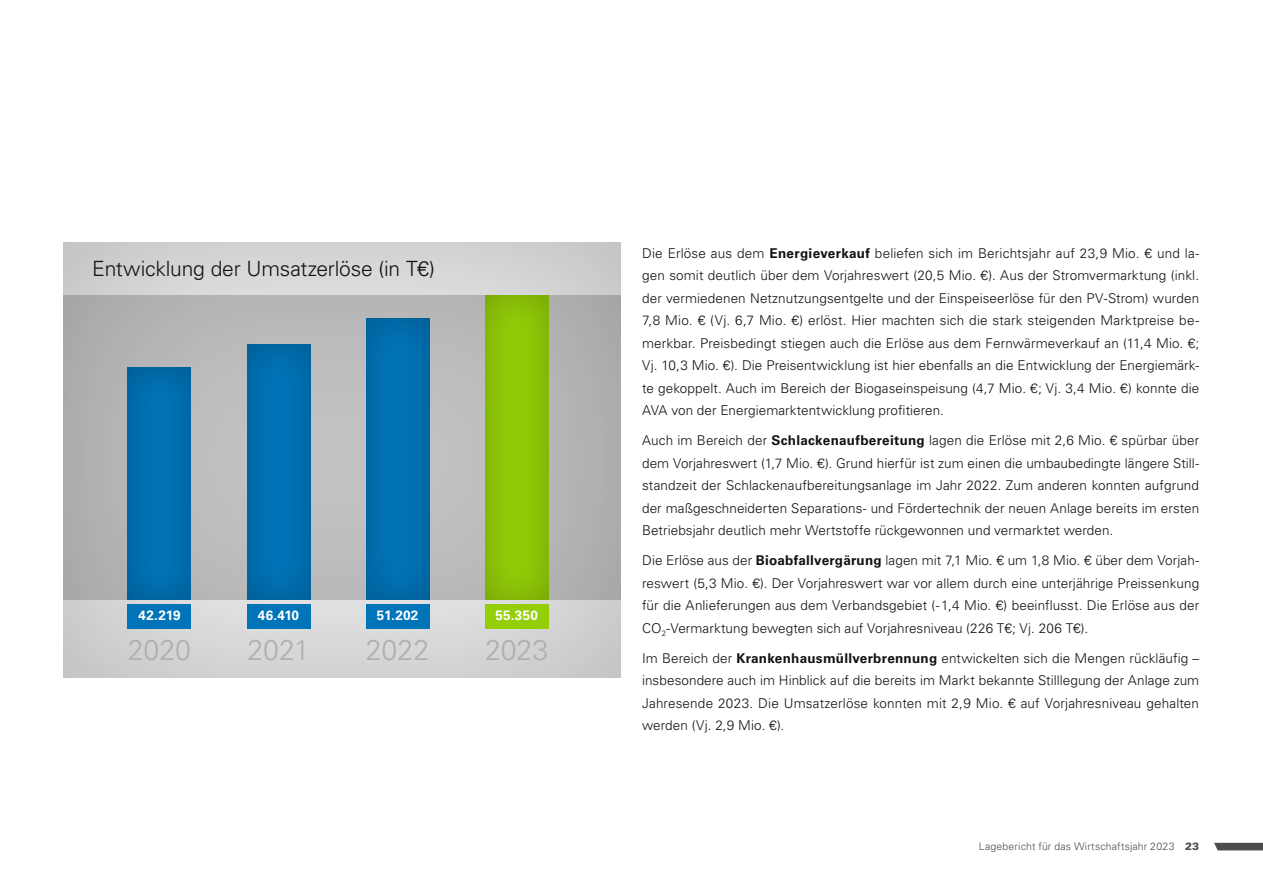
<style>
.page{position:relative;width:1263px;height:893px;background:#fff}
.page>*{position:absolute;margin:0;border:0;box-sizing:border-box;transform-origin:0 0}
.t1{font:300 28.5px "Univers LT Pro 45";letter-spacing:-.005em;color:#afafb0}
.t2{font:300 21px "Univers LT Pro 45";letter-spacing:-.01em;color:#111212}
.t3{font:300 13.5px/22.5px "Univers LT Pro 45";letter-spacing:.005em;color:#111212;text-align:justify}
.t4{font:700 13.5px "Univers LT Pro 65";letter-spacing:.01em;color:#fff}
.t5{font:300 10.5px "Univers LT Pro 45";letter-spacing:.015em;color:#4d4d4c}
.s1{font-family:"Univers LT Pro 65";font-weight:700}
.s2{font-family:"Univers LT Pro 75";font-weight:900}
</style>
<div class="page">
<svg style="left:1214px;top:843px;width:49px;height:7px"></svg>
<div style="left:63px;top:240px;width:559px;height:438px;background:#d3d3d3"></div>
<div style="left:64px;top:295px;width:557px;height:305px;background:#b6b6b6"></div>
<div style="left:127px;top:365px;width:66px;height:235px;background:#111212;opacity:.25"></div>
<div style="left:128px;top:604px;width:63px;height:25px;background:#0074b8"></div>
<div style="left:246px;top:342px;width:66px;height:258px;background:#006eae"></div>
<div style="left:247px;top:604px;width:63px;height:25px;background:#0074b8"></div>
<div style="left:365px;top:315px;width:66px;height:285px;background:#006eae"></div>
<div style="left:366px;top:604px;width:63px;height:25px;background:#0074b8"></div>
<div style="left:484px;top:293px;width:66px;height:307px;background:#8bc307"></div>
<div style="left:485px;top:604px;width:64px;height:25px;background:#93ce08"></div>
<h2 class="t2" style="left:92px;top:255px;width:344px">Entwicklung der Umsatzerlöse (in T€)</h2>
<p class="t4" style="left:138px;top:606px;width:44px">42.219</p>
<h1 class="t1" style="left:128px;top:631px;width:65px">2020</h1>
<p class="t4" style="left:258px;top:606px;width:43px">46.410</p>
<h1 class="t1" style="left:247px;top:631px;width:64px">2021</h1>
<p class="t4" style="left:377px;top:606px;width:43px">51.202</p>
<h1 class="t1" style="left:366px;top:631px;width:65px">2022</h1>
<p class="t4" style="left:495px;top:606px;width:44px">55.350</p>
<h1 class="t1" style="left:485px;top:631px;width:65px">2023</h1>
<p class="t3" style="left:642px;top:241px;width:559px">Die Erlöse aus dem <span class="s1">Energieverkauf</span> beliefen sich im Berichtsjahr auf 23,9 Mio. € und la&shy;gen somit deutlich über dem Vorjahreswert (20,5 Mio. €). Aus der Stromvermarktung (inkl. der vermiedenen Netznutzungsentgelte und der Einspeiseerlöse für den PV-Strom) wurden 7,8 Mio. € (Vj. 6,7 Mio. €) erlöst. Hier machten sich die stark steigenden Marktpreise be&shy;merkbar. Preisbedingt stiegen auch die Erlöse aus dem Fernwärmeverkauf an (11,4 Mio. €; Vj. 10,3 Mio. €). Die Preisentwicklung ist hier ebenfalls an die Entwicklung der Energiemärk&shy;te gekoppelt. Auch im Bereich der Biogaseinspeisung (4,7 Mio. €; Vj. 3,4 Mio. €) konnte die AVA von der Energiemarktentwicklung profitieren.</p>
<p class="t3" style="left:642px;top:429px;width:559px">Auch im Bereich der <span class="s1">Schlackenaufbereitung</span> lagen die Erlöse mit 2,6 Mio. € spürbar über dem Vorjahreswert (1,7 Mio. €). Grund hierfür ist zum einen die umbaubedingte längere Still&shy;standzeit der Schlackenaufbereitungsanlage im Jahr 2022. Zum anderen konnten aufgrund der maßgeschneiderten Separations- und Fördertechnik der neuen Anlage bereits im ersten Betriebsjahr deutlich mehr Wertstoffe rückgewonnen und vermarktet werden.</p>
<p class="t3" style="left:642px;top:549px;width:559px">Die Erlöse aus der <span class="s1">Bioabfallvergärung</span> lagen mit 7,1 Mio. € um 1,8 Mio. € über dem Vorjah&shy;reswert (5,3 Mio. €). Der Vorjahreswert war vor allem durch eine unterjährige Preissenkung für die Anlieferungen aus dem Verbandsgebiet (-1,4 Mio. €) beeinflusst. Die Erlöse aus der CO<sub>2</sub>-Vermarktung bewegten sich auf Vorjahresniveau (226 T€; Vj. 206 T€).</p>
<p class="t3" style="left:642px;top:646px;width:559px">Im Bereich der <span class="s1">Krankenhausmüllverbrennung</span> entwickelten sich die Mengen rückläufig – insbesondere auch im Hinblick auf die bereits im Markt bekannte Stilllegung der Anlage zum Jahresende 2023. Die Umsatzerlöse konnten mit 2,9 Mio. € auf Vorjahresniveau gehalten werden (Vj. 2,9 Mio. €).</p>
<p class="t5" style="left:979px;top:840px;width:222px">Lagebericht für das Wirtschaftsjahr 2023 <span class="s2">23</span></p>
</div>
